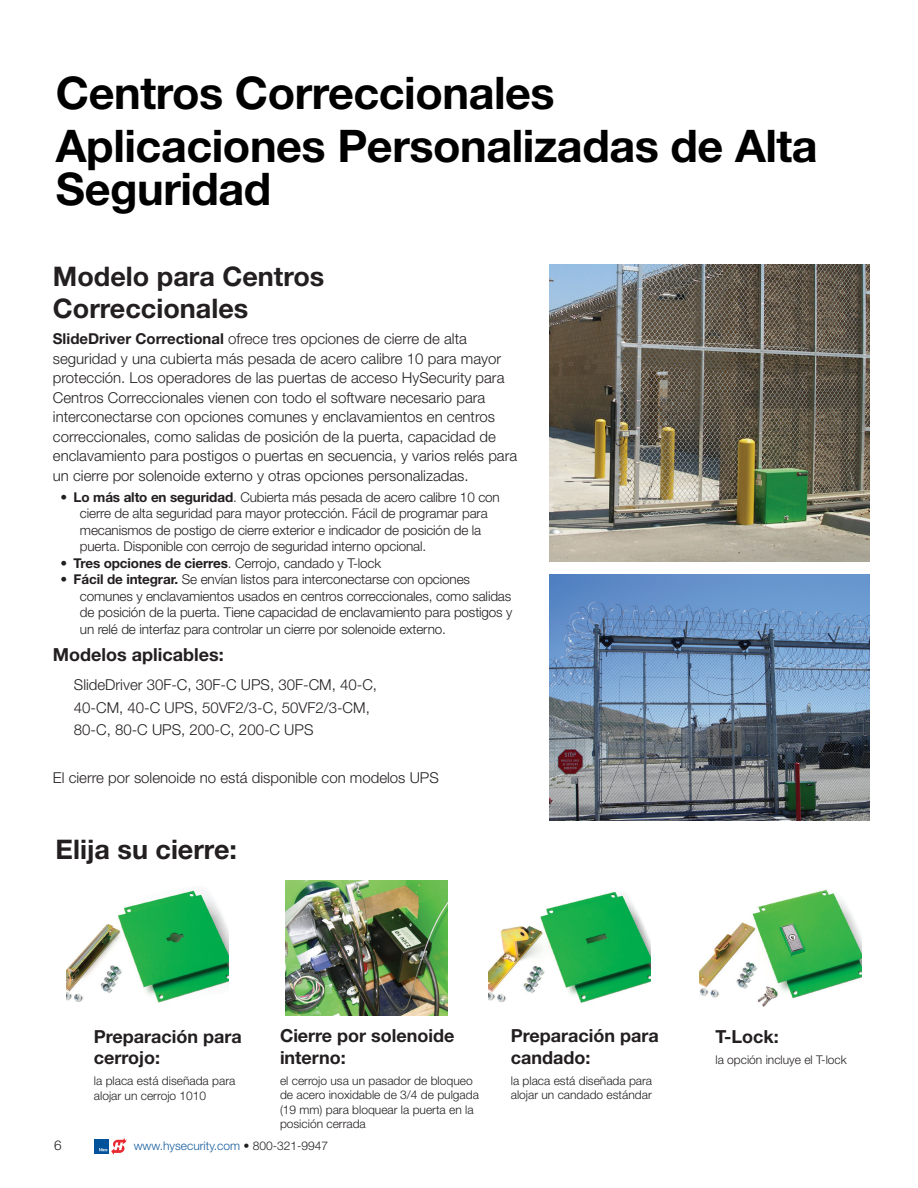
<style>
.page{position:relative;width:918px;height:1188px;background:#fff}
.page>*{position:absolute;margin:0;border:0;box-sizing:border-box;transform-origin:0 0}
.Operator_subhd{font:700 45px/43.5px "Helvetica Neue";letter-spacing:-.01em;color:#000}
.hd_blk_18{font:700 27px/32.4px "Helvetica Neue";color:#231f20}
.Brochure_subhd_12{font:700 18px/21.6px "Helvetica Neue";color:#231f20}
.description_10pt_spa{font:300 15px/19.5px "Helvetica Neue";color:#231f20}
.Brochure_applicable{font:300 15px/22.5px "Helvetica Neue";color:#231f20}
.t1{font:300 13.5px/16.5px "Helvetica Neue";letter-spacing:-.01em;color:#231f20}
.t2{font:300 12px/14.4px "Helvetica Neue";color:#231f20}
.t3{font:300 12px "Helvetica Neue";color:#175d9e}
.s1{font-weight:700}
.s2{color:#231f20}
</style>
<div class="page">
<img style="left:550px;top:265px;width:320px;height:296px">
<img style="left:550px;top:574px;width:320px;height:246px">
<img style="left:489px;top:892px;width:162px;height:111px">
<img style="left:700px;top:889px;width:162px;height:118px">
<img style="left:67px;top:890px;width:162px;height:113px">
<img style="left:285px;top:881px;width:162px;height:134px">
<div style="left:94px;top:1139px;width:14px;height:15px;background:#01529b"></div>
<svg style="left:99px;top:1138px;width:28px;height:17px"></svg>
<p class="Operator_subhd" style="left:56px;top:71px;width:500px">Centros Correccionales</p>
<p class="Operator_subhd" style="left:56px;top:123px;width:763px">Aplicaciones Personalizadas de Alta<br>Seguridad</p>
<p class="hd_blk_18" style="left:53px;top:259px;width:273px">Modelo para Centros<br>Correccionales</p>
<p class="description_10pt_spa" style="left:53px;top:329px;width:466px"><span class="s1">SlideDriver Correctional</span> ofrece tres opciones de cierre de alta seguridad y una cubierta más pesada de acero calibre 10 para mayor protección. Los operadores de las puertas de acceso HySecurity para Centros Correccionales vienen con todo el software necesario para interconectarse con opciones comunes y enclavamientos en centros correccionales, como salidas de posición de la puerta, capacidad de enclavamiento para postigos o puertas en secuencia, y varios relés para un cierre por solenoide externo y otras opciones personalizadas.</p>
<p class="t1" style="left:80px;top:488px;width:421px;text-indent:-20px"><span class="s1">• Lo más alto en seguridad</span>. Cubierta más pesada de acero calibre 10 con cierre de alta seguridad para mayor protección. Fácil de programar para mecanismos de postigo de cierre exterior e indicador de posición de la puerta. Disponible con cerrojo de seguridad interno opcional.</p>
<p class="t1" style="left:60px;top:554px;width:322px"><span class="s1">• Tres opciones de cierres</span>. Cerrojo, candado y T-lock</p>
<p class="t1" style="left:80px;top:571px;width:434px;text-indent:-20px"><span class="s1">• Fácil de integrar.</span> Se envían listos para interconectarse con opciones comunes y enclavamientos usados en centros correccionales, como salidas de posición de la puerta. Tiene capacidad de enclavamiento para postigos y un relé de interfaz para controlar un cierre por solenoide externo.</p>
<p class="Brochure_subhd_12" style="left:53px;top:644px;width:172px">Modelos aplicables:</p>
<p class="Brochure_applicable" style="left:74px;top:674px;width:305px">SlideDriver 30F-C, 30F-C UPS, 30F-CM, 40-C,<br>40-CM, 40-C UPS, 50VF2/3-C, 50VF2/3-CM,<br>80-C, 80-C UPS, 200-C, 200-C UPS</p>
<p class="description_10pt_spa" style="left:53px;top:767px;width:387px">El cierre por solenoide no está disponible con modelos UPS</p>
<p class="hd_blk_18" style="left:56px;top:833px;width:183px">Elija su cierre:</p>
<p class="Brochure_subhd_12" style="left:94px;top:1025px;width:149px">Preparación para cerrojo:</p>
<p class="t2" style="left:94px;top:1074px;width:143px">la placa está diseñada para alojar un cerrojo 1010</p>
<p class="Brochure_subhd_12" style="left:280px;top:1025px;width:176px">Cierre por solenoide interno:</p>
<p class="t2" style="left:280px;top:1073px;width:200px">el cerrojo usa un pasador de bloqueo de acero inoxidable de 3/4 de pulgada (19 mm) para bloquear la puerta en la posición cerrada</p>
<p class="t1" style="left:54px;top:1137px;width:9px">6</p>
<p class="t3" style="left:134px;top:1139px;width:196px">www.hysecurity.com <span class="s2">• 800-321-9947</span></p>
<p class="Brochure_subhd_12" style="left:511px;top:1025px;width:149px">Preparación para candado:</p>
<p class="t2" style="left:511px;top:1073px;width:143px">la placa está diseñada para alojar un candado estándar</p>
<p class="Brochure_subhd_12" style="left:716px;top:1025px;width:65px">T-Lock:</p>
<p class="t2" style="left:716px;top:1052px;width:133px">la opción incluye el T-lock</p>
</div>
